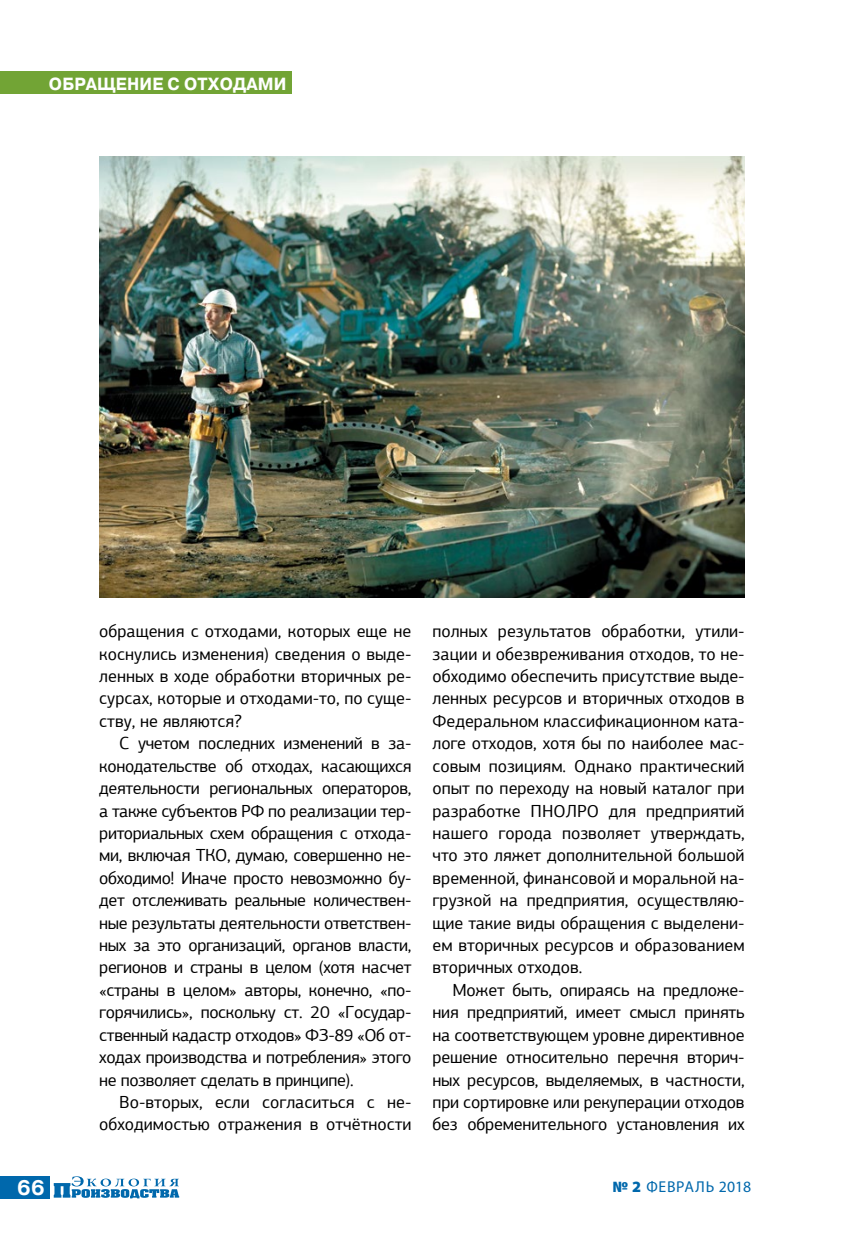
<style>
.page{position:relative;width:844px;height:1241px;background:#fff}
.page>*{position:absolute;margin:0;border:0;box-sizing:border-box;transform-origin:0 0}
.t1{font:700 21px "Pragmatica C";color:#fff}
.t2{font:17.5px/22.4px "PF Agora Sans Pro";color:#000;text-align:justify}
.t3{font:700 17.5px "Pragmatica C";letter-spacing:.01em;color:#fff;scale:.95 1}
.t4{font:15.75px "Myriad Pro";letter-spacing:.04em;color:#0068ac}
.s1{font-weight:900}
</style>
<div class="page">
<div style="left:0;top:71px;width:291px;height:22px;background:#72a435"></div>
<div style="left:0;top:1176px;width:50px;height:22px;background:#0068ac"></div>
<svg style="left:54px;top:1176px;width:125px;height:22px"></svg>
<img style="left:99px;top:157px;width:645px;height:440px">
<p class="t3" style="left:49px;top:74px;width:251px">обращение с отходами</p>
<p class="t2" style="left:99px;top:620px;width:313px">обращения с отходами, которых еще не коснулись изменения) сведения о выде&shy;ленных в ходе обработки вторичных ре&shy;сурсах, которые и отходами-то, по суще&shy;ству, не являются?</p>
<p class="t2" style="left:99px;top:732px;width:313px;text-indent:20px">С учетом последних изменений в за&shy;конодательстве об отходах, касающихся деятельности региональных операторов, а также субъектов РФ по реализации тер&shy;риториальных схем обращения с отхода&shy;ми, включая ТКО, думаю, совершенно не&shy;обходимо! Иначе просто невозможно бу&shy;дет отслеживать реальные количествен&shy;ные результаты деятельности ответствен&shy;ных за это организаций, органов власти, регионов и страны в целом (хотя насчет «страны в целом» авторы, конечно, «по&shy;горячились», поскольку ст. 20 «Государ&shy;ственный кадастр отходов» ФЗ-89 «Об от&shy;ходах производства и потребления» этого не позволяет сделать в принципе).</p>
<p class="t2" style="left:99px;top:1090px;width:313px;text-align:right">Во-вторых, если согласиться с не&shy;обходимостью отражения в отчётности</p>
<p class="t2" style="left:432px;top:620px;width:313px">полных результатов обработки, утили&shy;зации и обезвреживания отходов, то не&shy;обходимо обеспечить присутствие выде&shy;ленных ресурсов и вторичных отходов в Федеральном классификационном ката&shy;логе отходов, хотя бы по наиболее мас&shy;совым позициям. Однако практический опыт по переходу на новый каталог при разработке ПНОЛРО для предприятий нашего города позволяет утверждать, что это ляжет дополнительной большой временной, финансовой и моральной на&shy;грузкой на предприятия, осуществляю&shy;щие такие виды обращения с выделени&shy;ем вторичных ресурсов и образованием вторичных отходов.</p>
<p class="t2" style="left:432px;top:978px;width:313px;text-indent:20px">Может быть, опираясь на предложе&shy;ния предприятий, имеет смысл принять на соответствующем уровне директивное решение относительно перечня вторич&shy;ных ресурсов, выделяемых, в частности, при сортировке или рекуперации отходов без обременительного установления их</p>
<p class="t1" style="left:17px;top:1176px;width:29px">66</p>
<p class="t4" style="left:612px;top:1176px;width:140px"><span class="s1">№ 2</span> февралЬ 2018</p>
</div>
